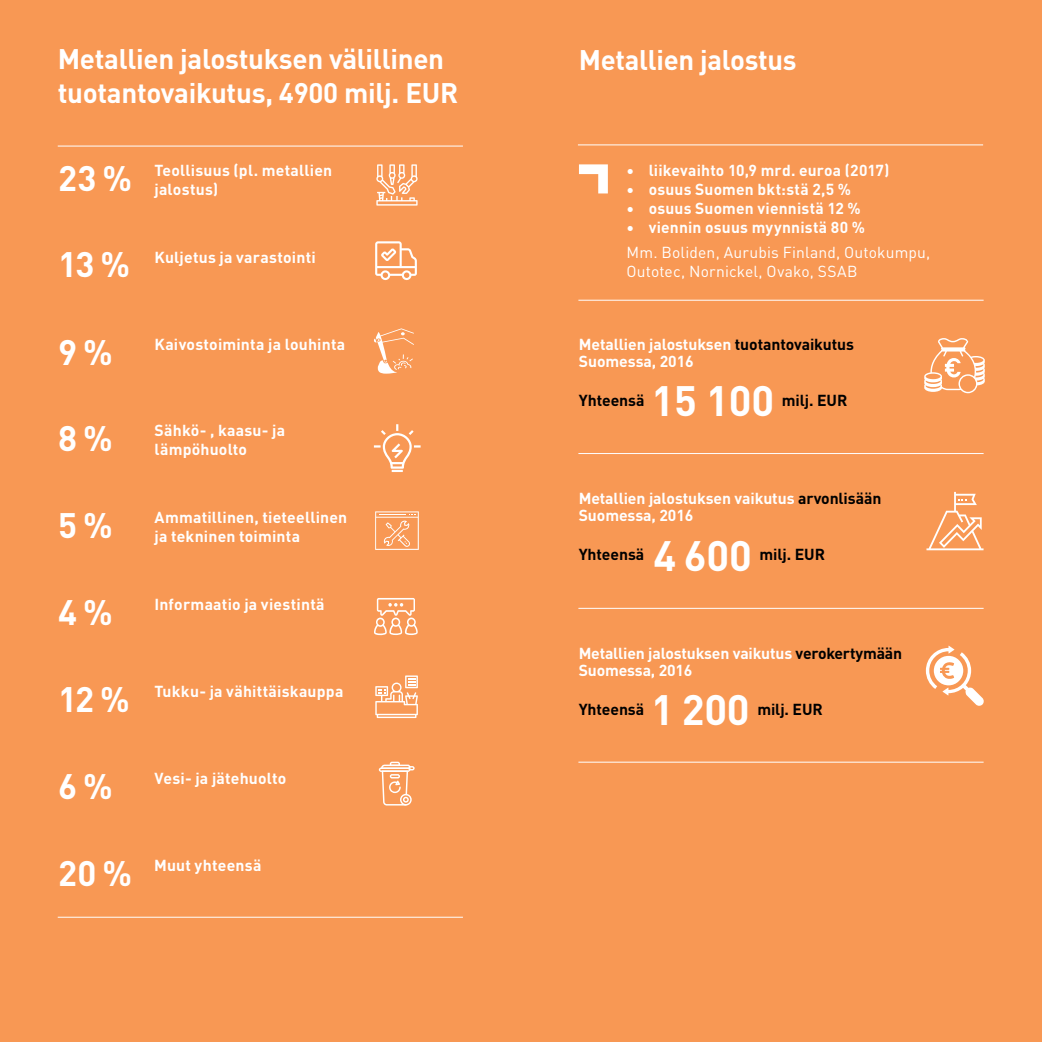
<style>
.page{position:relative;width:1042px;height:1042px;background:#fff}
.page>*{position:absolute;margin:0;border:0;box-sizing:border-box;transform-origin:0 0}
.t1{font:700 42px "DIN Pro";letter-spacing:-.005em;color:#fff}
.t2{font:700 35px "DIN Pro";letter-spacing:-.025em;color:#fff}
.t3{font:700 28px/33.6px "DIN Pro";letter-spacing:-.01em;color:#fff}
.t4{font:700 15.75px/18.9px "DIN Pro";letter-spacing:.01em;color:#fff}
.t5{font:15.75px/18.9px "DIN Pro";letter-spacing:.01em;color:#fff}
.t6{font:700 15.75px/16.8px "DIN Pro";letter-spacing:-.01em;color:#fff}
.t7{font:700 15.75px "DIN Pro";letter-spacing:-.005em;color:#000}
.s1{color:#000}
</style>
<div class="page">
<div style="left:0;top:0;width:521px;height:1042px;background:#f89854"></div>
<hr style="left:58px;top:146px;width:405px;height:1px;background:#fff">
<hr style="left:58px;top:917px;width:405px;height:1px;background:#fff">
<svg style="left:375px;top:241px;width:42px;height:39px"></svg>
<svg style="left:379px;top:761px;width:36px;height:44px"></svg>
<svg style="left:375px;top:675px;width:43px;height:43px"></svg>
<svg style="left:376px;top:164px;width:41px;height:42px"></svg>
<svg style="left:374px;top:598px;width:44px;height:37px"></svg>
<svg style="left:375px;top:511px;width:44px;height:39px"></svg>
<svg style="left:374px;top:424px;width:47px;height:48px"></svg>
<svg style="left:374px;top:328px;width:40px;height:46px"></svg>
<div style="left:521px;top:0;width:521px;height:1042px;background:#f89854"></div>
<svg style="left:924px;top:338px;width:61px;height:55px"></svg>
<svg style="left:926px;top:645px;width:58px;height:61px"></svg>
<svg style="left:926px;top:492px;width:57px;height:58px"></svg>
<hr style="left:578px;top:145px;width:405px;height:1px;background:#fff">
<hr style="left:578px;top:453px;width:405px;height:1px;background:#fff">
<hr style="left:578px;top:300px;width:405px;height:1px;background:#fff">
<hr style="left:578px;top:608px;width:405px;height:1px;background:#fff">
<hr style="left:578px;top:762px;width:405px;height:1px;background:#fff">
<svg style="left:579px;top:164px;width:29px;height:29px"></svg>
<h3 class="t3" style="left:58px;top:41px;width:402px">Metallien jalostuksen välillinen tuotantovaikutus, 4900 milj. EUR</h3>
<h2 class="t2" style="left:58px;top:151px;width:75px">23%</h2>
<h2 class="t2" style="left:58px;top:237px;width:73px">13 %</h2>
<p class="t4" style="left:154px;top:160px;width:179px">Teollisuus (pl. metallien jalostus)</p>
<p class="t4" style="left:154px;top:247px;width:163px">Kuljetus ja varastointi</p>
<h2 class="t2" style="left:58px;top:325px;width:56px">9%</h2>
<p class="t4" style="left:154px;top:334px;width:192px">Kaivostoiminta ja louhinta</p>
<h2 class="t2" style="left:58px;top:411px;width:56px">8%</h2>
<p class="t4" style="left:154px;top:420px;width:132px">Sähkö- , kaasu- ja lämpöhuolto</p>
<h2 class="t2" style="left:58px;top:498px;width:56px">5%</h2>
<p class="t4" style="left:154px;top:507px;width:194px">Ammatillinen, tieteellinen ja tekninen toiminta</p>
<h2 class="t2" style="left:58px;top:585px;width:56px">4%</h2>
<p class="t4" style="left:154px;top:594px;width:172px">Informaatio ja viestintä</p>
<h2 class="t2" style="left:58px;top:672px;width:73px">12 %</h2>
<p class="t4" style="left:154px;top:681px;width:190px">Tukku- ja vähittäiskauppa</p>
<h2 class="t2" style="left:58px;top:759px;width:56px">6%</h2>
<p class="t4" style="left:154px;top:768px;width:133px">Vesi- ja jätehuolto</p>
<h2 class="t2" style="left:58px;top:846px;width:75px">20%</h2>
<p class="t4" style="left:154px;top:855px;width:109px">Muut yhteensä</p>
<h3 class="t3" style="left:579px;top:41px;width:219px">Metallien jalostus</h3>
<p class="t4" style="left:626px;top:160px;width:264px">• liikevaihto 10,9 mrd. euroa (2017)</p>
<p class="t4" style="left:626px;top:179px;width:226px">• osuus Suomen bkt:stä 2,5 %</p>
<p class="t4" style="left:626px;top:198px;width:236px">• osuus Suomen viennistä 12 %</p>
<p class="t4" style="left:626px;top:217px;width:240px">• viennin osuus myynnistä 80 %</p>
<p class="t5" style="left:626px;top:242px;width:305px">Mm. Boliden, Aurubis Finland, Outokumpu,<br>Outotec, Nornickel, Ovako, SSAB</p>
<p class="t4" style="left:579px;top:335px;width:277px;line-height:16.8px">Metallien jalostuksen <span class="s1">tuotantovaikutus<br></span>Suomessa, 2016</p>
<p class="t7" style="left:579px;top:388px;width:67px">Yhteensä</p>
<h1 class="t1" style="left:651px;top:368px;width:124px">15 100</h1>
<p class="t7" style="left:782px;top:388px;width:67px">milj. EUR</p>
<p class="t4" style="left:579px;top:489px;width:304px;line-height:16.8px">Metallien jalostuksen vaikutus <span class="s1">arvonlisään<br></span>Suomessa, 2016</p>
<p class="t7" style="left:579px;top:542px;width:67px">Yhteensä</p>
<h1 class="t1" style="left:653px;top:523px;width:100px">4 600</h1>
<p class="t7" style="left:759px;top:542px;width:67px">milj. EUR</p>
<p class="t6" style="left:579px;top:644px;width:325px">Metallien jalostuksen vaikutus <span class="s1">verokertymään<br></span>Suomessa, 2016</p>
<p class="t7" style="left:579px;top:697px;width:67px">Yhteensä</p>
<h1 class="t1" style="left:651px;top:677px;width:100px">1 200</h1>
<p class="t7" style="left:757px;top:697px;width:67px">milj. EUR</p>
</div>
